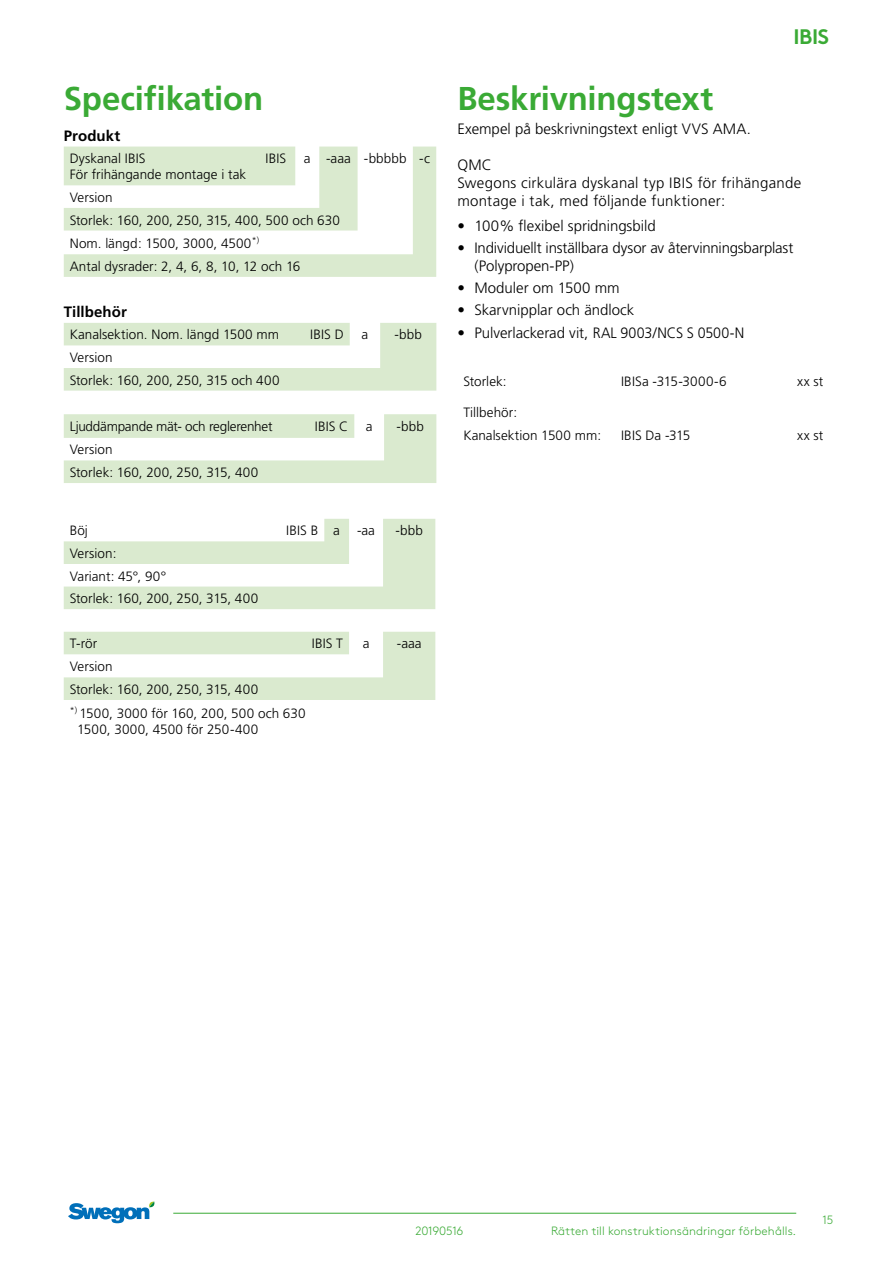
<style>
.page{position:relative;width:893px;height:1263px;background:#fff}
.page>*{position:absolute;margin:0;border:0;box-sizing:border-box;transform-origin:0 0}
.t1{font:700 33px "Frutiger";letter-spacing:-.005em;color:#3aaa35}
.t2{font:700 21px "Swegon Brown";color:#3aaa35}
.t3{font:300 15px/18px "Frutiger";color:#000}
.t4{font:700 15px "Frutiger";letter-spacing:.005em;color:#000}
.t5{font:300 13.5px/22.6px "Frutiger";letter-spacing:.005em;color:#000}
.t6{font:300 13.5px "Frutiger";letter-spacing:-.02em;color:#000}
.t7{font:300 12px "Swegon Brown";letter-spacing:.005em;color:#3aaa35}
.t8{font:300 12px "Swegon Brown";letter-spacing:-.02em;color:#3aaa35}
</style>
<div class="page">
<hr style="left:173px;top:1213px;width:623px;height:1px;background:#3aaa35">
<svg style="left:68px;top:1201px;width:87px;height:22px"></svg>
<svg style="left:64px;top:147px;width:372px;height:130px;fill:#daeacf"></svg>
<svg style="left:64px;top:323px;width:372px;height:160px;fill:#daeacf"></svg>
<svg style="left:64px;top:519px;width:371px;height:181px;fill:#daeacf"></svg>
<h1 class="t1" style="left:64px;top:79px;width:201px">Specifikation</h1>
<p class="t4" style="left:64px;top:127px;width:58px">Produkt</p>
<p class="t5" style="left:70px;top:151px;width:178px;line-height:16.2px">Dyskanal IBIS<br>För frihängande montage i tak</p>
<p class="t5" style="left:265px;top:147px;width:22px">IBIS</p>
<p class="t5" style="left:304px;top:147px;width:128px">a -aaa -bbbbb -c</p>
<p class="t5" style="left:70px;top:186px;width:272px">Version<br>Storlek: 160, 200, 250, 315, 400, 500 och 630<br>Nom. längd: 1500, 3000, 4500<sup>*)<br></sup>Antal dysrader: 2, 4, 6, 8, 10, 12 och 16</p>
<p class="t4" style="left:64px;top:303px;width:65px">Tillbehör</p>
<p class="t5" style="left:70px;top:324px;width:211px">Kanalsektion. Nom. längd 1500 mm</p>
<p class="t5" style="left:310px;top:324px;width:35px">IBIS D</p>
<p class="t5" style="left:362px;top:324px;width:8px">a</p>
<p class="t5" style="left:395px;top:324px;width:29px">-bbb</p>
<p class="t5" style="left:70px;top:346px;width:211px">Version<br>Storlek: 160, 200, 250, 315 och 400</p>
<p class="t6" style="left:70px;top:418px;width:204px">Ljuddämpande mät- och reglerenhet</p>
<p class="t5" style="left:315px;top:415px;width:35px">IBIS C</p>
<p class="t5" style="left:366px;top:415px;width:8px">a</p>
<p class="t5" style="left:396px;top:415px;width:29px">-bbb</p>
<p class="t5" style="left:70px;top:439px;width:190px">Version<br>Storlek: 160, 200, 250, 315, 400</p>
<p class="t5" style="left:70px;top:520px;width:20px">Böj</p>
<p class="t5" style="left:286px;top:520px;width:55px">IBIS B a</p>
<p class="t5" style="left:357px;top:520px;width:19px">-aa</p>
<p class="t5" style="left:395px;top:520px;width:29px">-bbb</p>
<p class="t5" style="left:70px;top:542px;width:190px">Version:<br>Variant: 45°, 90°<br>Storlek: 160, 200, 250, 315, 400</p>
<p class="t5" style="left:70px;top:632px;width:29px">T-rör</p>
<p class="t5" style="left:312px;top:632px;width:33px">IBIS T</p>
<p class="t5" style="left:363px;top:632px;width:8px">a</p>
<p class="t5" style="left:397px;top:632px;width:26px">-aaa</p>
<p class="t5" style="left:70px;top:655px;width:237px;line-height:23.4px">Version<br>Storlek: 160, 200, 250, 315, 400<br><sup>*)</sup> 1500, 3000 för 160, 200, 500 och 630</p>
<p class="t5" style="left:77px;top:718px;width:183px">1500, 3000, 4500 för 250-400</p>
<h2 class="t2" style="left:793px;top:20px;width:37px">IBIS</h2>
<h1 class="t1" style="left:457px;top:79px;width:257px">Beskrivningstext</h1>
<p class="t3" style="left:457px;top:120px;width:295px">Exempel på beskrivningstext enligt VVS AMA.</p>
<p class="t3" style="left:457px;top:156px;width:345px">QMC<br>Swegons cirkulära dyskanal typ IBIS för frihängande montage i tak, med följande funktioner:</p>
<p class="t3" style="left:457px;top:217px;width:200px">• 100% flexibel spridningsbild</p>
<p class="t3" style="left:474px;top:239px;width:321px;text-indent:-17px">• Individuellt inställbara dysor av återvinningsbarplast (Polypropen-PP)</p>
<p class="t3" style="left:457px;top:279px;width:164px">• Moduler om 1500 mm</p>
<p class="t3" style="left:457px;top:301px;width:179px">• Skarvnipplar och ändlock</p>
<p class="t3" style="left:457px;top:324px;width:288px">• Pulverlackerad vit, RAL 9003/NCS S 0500-N</p>
<p class="t5" style="left:463px;top:370px;width:45px">Storlek:</p>
<p class="t5" style="left:621px;top:370px;width:107px">IBISa -315-3000-6</p>
<p class="t5" style="left:797px;top:370px;width:28px">xx st</p>
<p class="t5" style="left:463px;top:401px;width:140px">Tillbehör:<br>Kanalsektion 1500 mm:</p>
<p class="t5" style="left:621px;top:424px;width:71px">IBIS Da -315</p>
<p class="t5" style="left:797px;top:424px;width:28px">xx st</p>
<p class="t8" style="left:415px;top:1221px;width:50px">20190516</p>
<p class="t7" style="left:551px;top:1221px;width:247px">Rätten till konstruktionsändringar förbehålls.</p>
<p class="t7" style="left:822px;top:1211px;width:13px">15</p>
</div>
